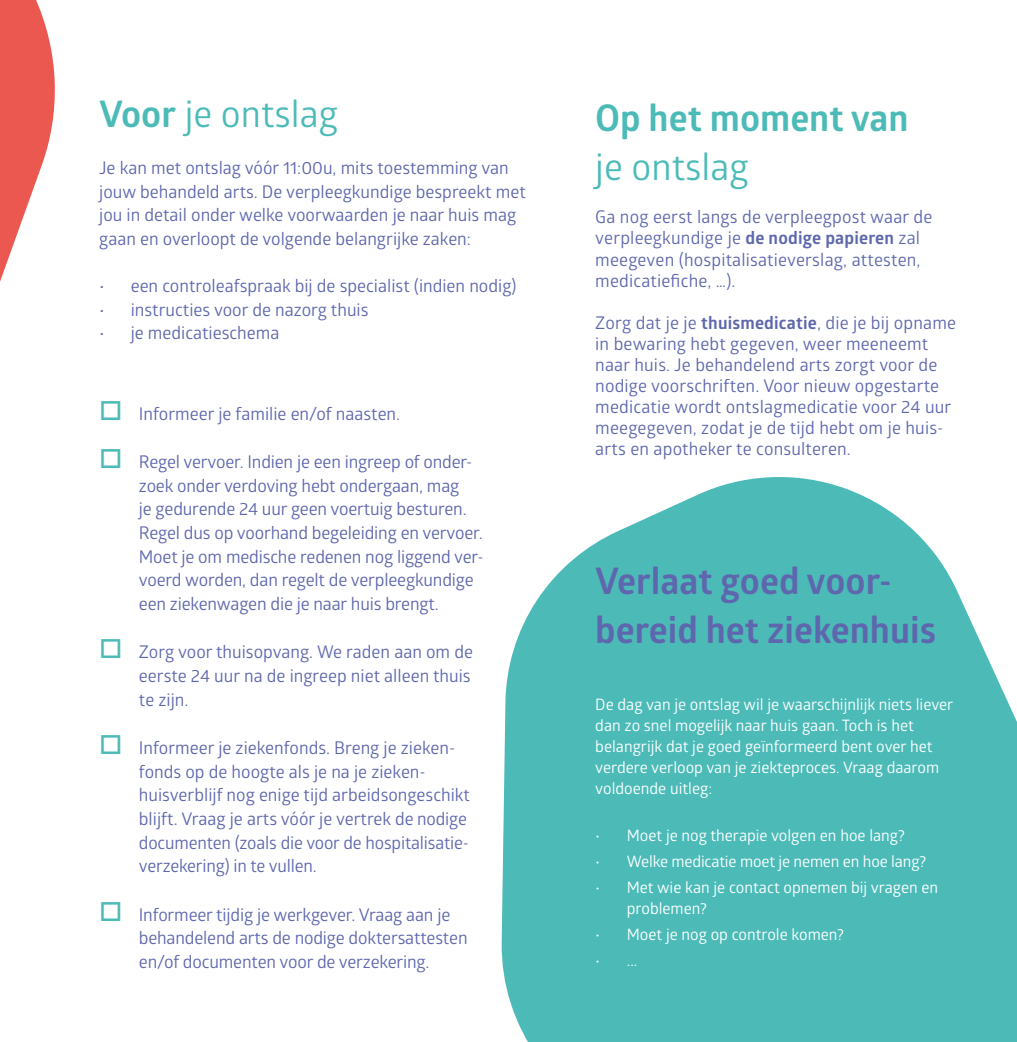
<style>
.page{position:relative;width:1017px;height:1042px;background:#fff}
.page>*{position:absolute;margin:0;border:0;box-sizing:border-box;transform-origin:0 0}
.t1{font:700 36.75px/49px "Glober";color:#5e67ad}
.t2{font:36.75px "Glober";color:#4cbbb8}
.t3{font:700 36.75px "Glober";color:#4cbbb8}
.t4{font:17.5px/23.6px "Glober";color:#5e67ad}
.t5{font:15.75px/21px "Glober";color:#fff}
.s1{font-weight:700}
.s2{color:#4cbbb8}
</style>
<div class="page">
<svg style="left:0;top:0;width:55px;height:282px"></svg>
<svg style="left:501px;top:477px;width:516px;height:565px;background:#62c3c0"></svg>
<h1 class="t2" style="left:99px;top:88px;width:240px"><span class="s1">Voor</span> je ontslag</h1>
<p class="t4" style="left:99px;top:155px;width:428px">Je kan met ontslag vóór 11:00u, mits toestemming van jouw behandeld arts. De verpleegkundige bespreekt met jou in detail onder welke voorwaarden je naar huis mag gaan en overloopt de volgende belangrijke zaken:</p>
<p class="t4" style="left:99px;top:273px;width:419px">• een controleafspraak bij de specialist (indien nodig)</p>
<p class="t4" style="left:99px;top:297px;width:271px">• instructies voor de nazorg thuis</p>
<p class="t4" style="left:99px;top:321px;width:182px">• je medicatieschema</p>
<p class="t4" style="left:99px;top:401px;width:302px"><span class="s2">□</span> Informeer je familie en/of naasten.</p>
<p class="t4" style="left:139px;top:449px;width:346px;text-indent:-40px"><span class="s2">□</span> Regel vervoer. Indien je een ingreep of onder&shy;zoek onder verdoving hebt ondergaan, mag<br>je gedurende 24 uur geen voertuig besturen.<br>Regel dus op voorhand begeleiding en vervoer.<br>Moet je om medische redenen nog liggend ver&shy;voerd worden, dan regelt de verpleegkundige een ziekenwagen die je naar huis brengt.</p>
<p class="t4" style="left:139px;top:639px;width:336px;text-indent:-40px"><span class="s2">□</span> Zorg voor thuisopvang. We raden aan om de eerste 24 uur na de ingreep niet alleen thuis te zijn.</p>
<p class="t4" style="left:139px;top:735px;width:333px;text-indent:-40px"><span class="s2">□</span> Informeer je ziekenfonds. Breng je zieken&shy;fonds op de hoogte als je na je zieken&shy;huisverblijf nog enige tijd arbeidsongeschikt blijft. Vraag je arts vóór je vertrek de nodige documenten (zoals die voor de hospitalisatie&shy;verzekering) in te vullen.</p>
<p class="t4" style="left:139px;top:902px;width:330px;text-indent:-40px"><span class="s2">□</span> Informeer tijdig je werkgever. Vraag aan je behandelend arts de nodige doktersattesten en/of documenten voor de verzekering.</p>
<h1 class="t3" style="left:595px;top:92px;width:315px">Op het moment van</h1>
<h1 class="t2" style="left:595px;top:141px;width:155px">je ontslag</h1>
<p class="t4" style="left:595px;top:206px;width:339px;line-height:21px">Ga nog eerst langs de verpleegpost waar de verpleegkundige je <span class="s1">de nodige papieren</span> zal meegeven (hospitalisatieverslag, attesten, medicatiefiche, …).</p>
<p class="t4" style="left:595px;top:311px;width:362px;line-height:21px">Zorg dat je je <span class="s1">thuismedicatie</span>, die je bij opname in bewaring hebt gegeven, weer meeneemt naar huis. Je behandelend arts zorgt voor de nodige voorschriften. Voor nieuw opgestarte medicatie wordt ontslagmedicatie voor 24 uur meegegeven, zodat je de tijd hebt om je huis&shy;arts en apotheker te consulteren.</p>
<h1 class="t1" style="left:595px;top:556px;width:342px">Verlaat goed voor&shy;bereid het ziekenhuis</h1>
<p class="t5" style="left:595px;top:693px;width:360px">De dag van je ontslag wil je waarschijnlijk niets liever dan zo snel mogelijk naar huis gaan. Toch is het belangrijk dat je goed geïnformeerd bent over het verdere verloop van je ziekteproces. Vraag daarom voldoende uitleg:</p>
<p class="t5" style="left:595px;top:824px;width:311px">• Moet je nog therapie volgen en hoe lang?</p>
<p class="t5" style="left:595px;top:850px;width:332px">• Welke medicatie moet je nemen en hoe lang?</p>
<p class="t5" style="left:627px;top:876px;width:313px;text-indent:-32px">• Met wie kan je contact opnemen bij vragen en problemen?</p>
<p class="t5" style="left:595px;top:923px;width:250px">• Moet je nog op controle komen?</p>
<p class="t5" style="left:595px;top:949px;width:44px">• ...</p>
</div>
